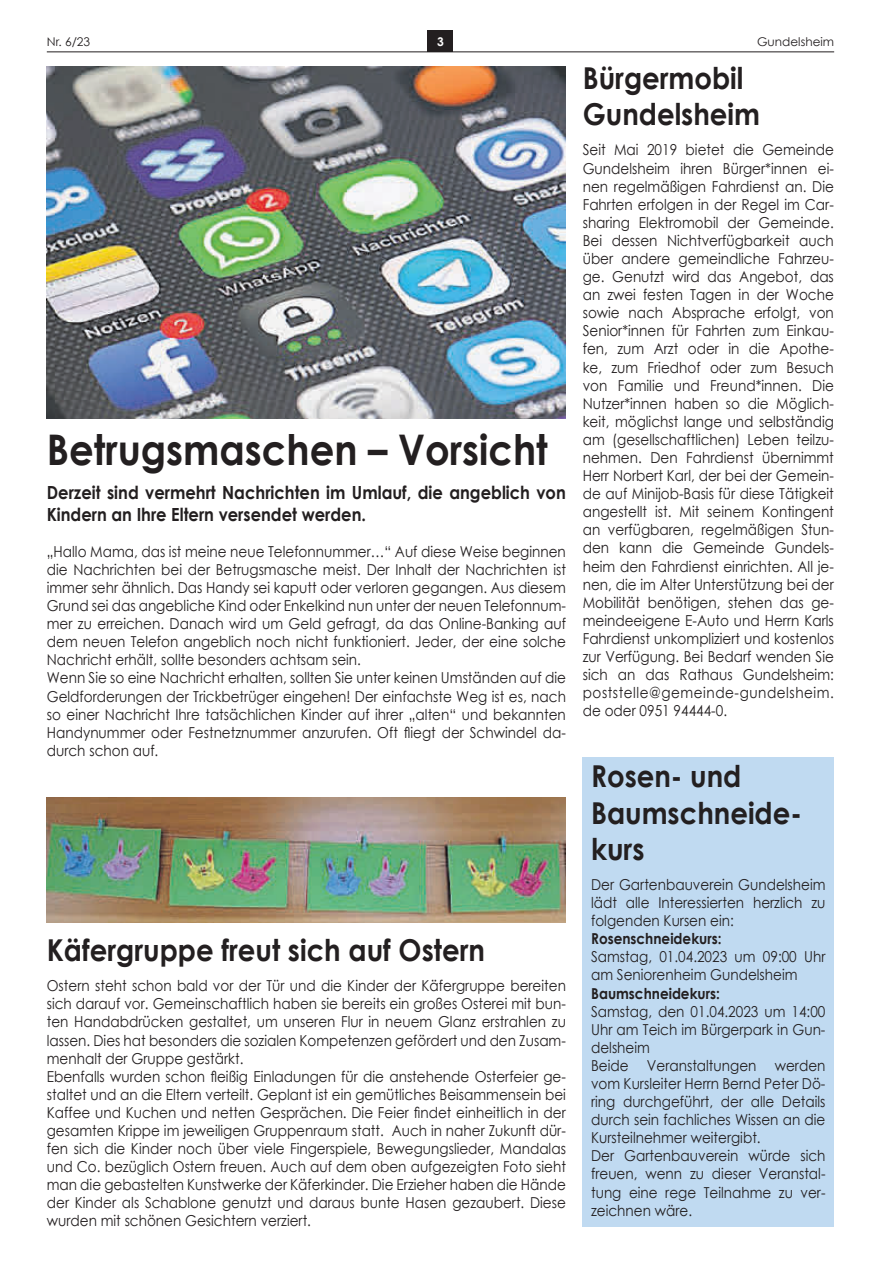
<style>
.page{position:relative;width:881px;height:1263px;background:#fff}
.page>*{position:absolute;margin:0;border:0;box-sizing:border-box;transform-origin:0 0}
.t1{font:700 42.15px "Century Gothic";color:#231f20;scale:.91 1}
.t2{font:700 30.15px/36.2px "Century Gothic";color:#231f20;scale:.91 1}
.t3{font:700 18.15px/21.8px "Century Gothic";color:#231f20;scale:.9 1}
.t4{font:15px/18.1px "Century Gothic";color:#231f20;scale:.9 1}
.t5{font:700 15px "Century Gothic";color:#231f20;scale:.9 1}
.t6{font:12px "Century Gothic";color:#231f20}
.t7{font:700 12px "Century Gothic";color:#fff}
</style>
<div class="page">
<div style="left:427px;top:30px;width:26px;height:22px;background:#231f20"></div>
<hr style="left:47px;top:52px;width:786px;height:1px;background:#231f20">
<div style="left:582px;top:757px;width:251px;height:470px;background:#c0daf1"></div>
<img style="left:47px;top:66px;width:518px;height:353px">
<img style="left:47px;top:797px;width:518px;height:126px">
<p class="t6" style="left:47px;top:34px;width:45px">Nr. 6/23</p>
<p class="t7" style="left:437px;top:34px;width:8px">3</p>
<p class="t6" style="left:756px;top:34px;width:78px">Gundelsheim</p>
<h2 class="t2" style="left:582px;top:59px;width:196px">bürgermobil<br>Gundelsheim</h2>
<p class="t4" style="left:582px;top:141px;width:281px;text-align:justify">seit mai 2019 bietet die Gemeinde Gundelsheim ihren Bürger*innen ei&shy;nen regelmäßigen Fahrdienst an. die Fahrten erfolgen in der regel im car&shy;sharing elektromobil der Gemeinde.<br>Bei dessen nichtverfügbarkeit auch über andere gemeindliche Fahrzeu&shy;ge. Genutzt wird das angebot, das an zwei festen tagen in der Woche sowie nach absprache erfolgt, von senior*innen für Fahrten zum einkau&shy;fen, zum arzt oder in die apothe&shy;ke, zum Friedhof oder zum Besuch von Familie und Freund*innen. die nutzer*innen haben so die möglich&shy;keit, möglichst lange und selbständig am (gesellschaftlichen) leben teilzu&shy;nehmen. den Fahrdienst übernimmt herr norbert karl, der bei der Gemein&shy;de auf minijob-Basis für diese tätigkeit angestellt ist. mit seinem kontingent an verfügbaren, regelmäßigen stun&shy;den kann die Gemeinde Gundels&shy;heim den Fahrdienst einrichten. all je&shy;nen, die im alter unterstützung bei der mobilität benötigen, stehen das ge&shy;meindeeigene e-auto und herrn karls Fahrdienst unkompliziert und kostenlos zur Verfügung. Bei Bedarf wenden sie sich an das rathaus Gundelsheim: poststelle@gemeinde-gundelsheim. de oder 0951 94444-0.</p>
<h1 class="t1" style="left:47px;top:418px;width:552px">betrugsmaschen – Vorsicht</h1>
<p class="t3" style="left:47px;top:481px;width:578px">derzeit sind vermehrt nachrichten im umlauf, die angeblich von<br>Kindern an ihre Eltern versendet werden.</p>
<p class="t4" style="left:47px;top:542px;width:578px">„hallo mama, das ist meine neue telefonnummer…“ auf diese Weise beginnen die nachrichten bei der Betrugsmasche meist. der inhalt der nachrichten ist immer sehr ähnlich. das handy sei kaputt oder verloren gegangen. aus diesem Grund sei das angebliche kind oder enkelkind nun unter der neuen telefonnum&shy;mer zu erreichen. danach wird um Geld gefragt, da das online-Banking auf dem neuen telefon angeblich noch nicht funktioniert. jeder, der eine solche nachricht erhält, sollte besonders achtsam sein.<br>Wenn sie so eine nachricht erhalten, sollten sie unter keinen umständen auf die Geldforderungen der trickbetrüger eingehen! der einfachste Weg ist es, nach so einer nachricht ihre tatsächlichen kinder auf ihrer „alten“ und bekannten Handynummer oder Festnetznummer anzurufen. Oft fliegt der Schwindel da&shy;durch schon auf.</p>
<h2 class="t2" style="left:47px;top:931px;width:483px">Käfergruppe freut sich auf Ostern</h2>
<p class="t4" style="left:47px;top:976px;width:578px">ostern steht schon bald vor der tür und die kinder der käfergruppe bereiten sich darauf vor. Gemeinschaftlich haben sie bereits ein großes osterei mit bun&shy;ten handabdrücken gestaltet, um unseren Flur in neuem Glanz erstrahlen zu lassen. dies hat besonders die sozialen kompetenzen gefördert und den zusam&shy;menhalt der Gruppe gestärkt.<br>Ebenfalls wurden schon fleißig Einladungen für die anstehende Osterfeier ge&shy;staltet und an die eltern verteilt. Geplant ist ein gemütliches Beisammensein bei Kaffee und Kuchen und netten Gesprächen. Die Feier findet einheitlich in der gesamten krippe im jeweiligen Gruppenraum statt. auch in naher zukunft dür&shy;fen sich die kinder noch über viele Fingerspiele, Bewegungslieder, mandalas und co. bezüglich ostern freuen. auch auf dem oben aufgezeigten Foto sieht man die gebastelten kunstwerke der käferkinder. die erzieher haben die hände der kinder als schablone genutzt und daraus bunte hasen gezaubert. diese wurden mit schönen Gesichtern verziert.</p>
<h2 class="t2" style="left:591px;top:757px;width:233px">rosen- und baumschneide&shy;kurs</h2>
<p class="t4" style="left:591px;top:875px;width:262px;text-align:justify">der Gartenbauverein Gundelsheim lädt alle interessierten herzlich zu folgenden kursen ein:</p>
<p class="t5" style="left:591px;top:927px;width:146px">rosenschneidekurs:</p>
<p class="t4" style="left:591px;top:948px;width:262px">samstag, 01.04.2023 um 09:00 uhr am seniorenheim Gundelsheim</p>
<p class="t5" style="left:591px;top:982px;width:144px">baumschneidekurs:</p>
<p class="t4" style="left:591px;top:1002px;width:262px">samstag, den 01.04.2023 um 14:00 uhr am teich im Bürgerpark in Gun&shy;delsheim<br>Beide Veranstaltungen werden vom kursleiter herrn Bernd Peter dö&shy;ring durchgeführt, der alle details durch sein fachliches Wissen an die kursteilnehmer weitergibt.<br>der Gartenbauverein würde sich freuen, wenn zu dieser Veranstal&shy;tung eine rege teilnahme zu ver&shy;zeichnen wäre.</p>
</div>
